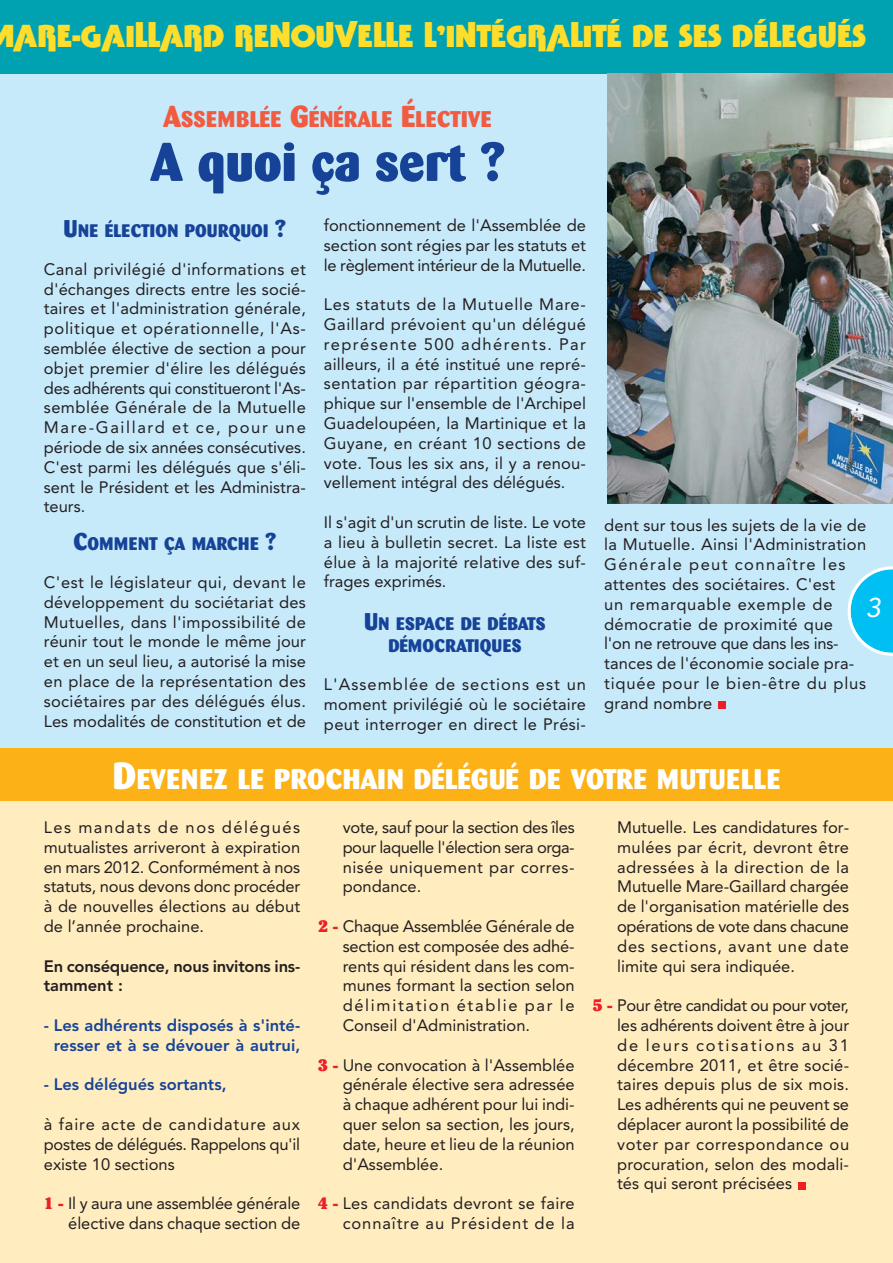
<style>
.page{position:relative;width:893px;height:1263px;background:#fff}
.page>*{position:absolute;margin:0;border:0;box-sizing:border-box;transform-origin:0 0}
.t1{font:800 54px "Barmeno";color:#164397}
.t2{font:800 28.2px "Barmeno";letter-spacing:.02em;color:#fff}
.t3{font:700 27px "Tabasco";color:#ffdd2b}
.t4{font:27px "Avenir";color:#fff}
.t5{font:800 22.5px "Barmeno";color:#f15b41}
.t6{font:800 18px/22.5px "Barmeno";letter-spacing:.02em;color:#164397;text-align:center}
.t7{font:16.5px/19.8px "Avenir";letter-spacing:.01em;color:#231f20;text-align:justify}
.t8{font:800 16.5px/19.8px "Avenir";color:#164397;text-align:right}
.t9{font:800 16.5px/19.8px "Avenir";letter-spacing:-.015em;color:#231f20}
.s1{font-size:30px}
.s2{font-size:24px}
.s3{font-size:37.5px}
.s4{font-family:"Cheltenham";font-weight:900;color:#ed1e25}
</style>
<div class="page">
<div style="left:0;top:0;width:892px;height:1263px;background:#c7eafb"></div>
<div style="left:0;top:748px;width:892px;height:515px;background:#ffedc0"></div>
<div style="left:718px;top:701px;width:8px;height:8px;background:#ed1e25"></div>
<svg style="left:847px;top:566px;width:45px;height:90px"></svg>
<div style="left:0;top:0;width:892px;height:73px;background:#00a2b1"></div>
<div style="left:0;top:748px;width:892px;height:53px;background:#fcb116"></div>
<div style="left:798px;top:1182px;width:7px;height:7px;background:#ed1e25"></div>
<img style="left:607px;top:74px;width:285px;height:429px">
<h3 class="t3" style="left:14px;top:21px;width:853px">ARE-GAILLARD RENOUVELLE L’INTÉGRALITÉ DE SES DÉLEGUÉS</h3>
<h3 class="t5" style="left:163px;top:109px;width:330px"><span class="s1">A</span>SSEMBLÉE <span class="s1">G</span>ÉNÉRALE <span class="s1">É</span>LECTIVE</h3>
<h1 class="t1" style="left:150px;top:140px;width:356px">A quoi ça sert ?</h1>
<p class="t6" style="left:64px;top:221px;width:224px"><span class="s2">U</span>NE ÉLECTION POURQUOI <span class="s2">?</span></p>
<p class="t7" style="left:44px;top:260px;width:263px">Canal privilégié d'informations et d'échanges directs entre les socié&shy;taires et l'administration générale, politique et opérationnelle, l'As&shy;semblée élective de section a pour objet premier d'élire les délégués des adhérents qui constitueront l'As&shy;semblée Générale de la Mutuelle Mare-Gaillard et ce, pour une période de six années consécutives.<br>C'est parmi les délégués que s'éli&shy;sent le Président et les Administra&shy;teurs.</p>
<p class="t6" style="left:73px;top:534px;width:204px"><span class="s2">C</span>OMMENT ÇA MARCHE <span class="s2">?</span></p>
<p class="t7" style="left:44px;top:574px;width:263px">C'est le législateur qui, devant le développement du sociétariat des Mutuelles, dans l'impossibilité de réunir tout le monde le même jour et en un seul lieu, a autorisé la mise en place de la représentation des sociétaires par des délégués élus.<br>Les modalités de constitution et de</p>
<p class="t7" style="left:324px;top:217px;width:263px">fonctionnement de l'Assemblée de section sont régies par les statuts et le règlement intérieur de la Mutuelle.</p>
<p class="t7" style="left:324px;top:296px;width:263px">Les statuts de la Mutuelle Mare-Gaillard prévoient qu'un délégué représente 500 adhérents. Par ailleurs, il a été institué une repré&shy;sentation par répartition géogra&shy;phique sur l'ensemble de l'Archipel Guadeloupéen, la Martinique et la Guyane, en créant 10 sections de vote. Tous les six ans, il y a renou&shy;vellement intégral des délégués.</p>
<p class="t7" style="left:324px;top:514px;width:263px">Il s'agit d'un scrutin de liste. Le vote a lieu à bulletin secret. La liste est élue à la majorité relative des suf&shy;frages exprimés.</p>
<p class="t6" style="left:364px;top:614px;width:183px"><span class="s2">U</span>N ESPACE DE DÉBATS<br>DÉMOCRATIQUES</p>
<p class="t7" style="left:324px;top:676px;width:263px">L'Assemblée de sections est un moment privilégié où le sociétaire peut interroger en direct le Prési-</p>
<p class="t7" style="left:604px;top:516px;width:263px;text-align:left">dent sur tous les sujets de la vie de la Mutuelle. Ainsi l'Administration<br>Générale peut connaître les attentes des sociétaires. C'est<br>un remarquable exemple de démocratie de proximité que<br>l'on ne retrouve que dans les ins&shy;tances de l'économie sociale pra&shy;tiquée pour le bien-être du plus grand nombre</p>
<h3 class="t4" style="left:865px;top:597px;width:20px">3</h3>
<h2 class="t2" style="left:113px;top:767px;width:669px"><span class="s3">D</span>EVENEZ LE PROCHAIN DÉLÉGUÉ DE VOTRE MUTUELLE</h2>
<p class="t7" style="left:44px;top:819px;width:258px">Les mandats de nos délégués mutualistes arriveront à expiration en mars 2012. Conformément à nos statuts, nous devons donc procéder à de nouvelles élections au début de l’année prochaine.</p>
<p class="t9" style="left:44px;top:957px;width:258px">En conséquence, nous invitons ins&shy;tamment :</p>
<p class="t8" style="left:44px;top:1017px;width:258px">- Les adhérents disposés à s'inté&shy;resser et à se dévouer à autrui,</p>
<p class="t8" style="left:44px;top:1076px;width:184px">- Les délégués sortants,</p>
<p class="t7" style="left:44px;top:1116px;width:258px">à faire acte de candidature aux postes de délégués. Rappelons qu'il existe 10 sections</p>
<p class="t7" style="left:44px;top:1195px;width:258px;text-align:right"><span class="s4">1 -</span> Il y aura une assemblée générale élective dans chaque section de</p>
<p class="t7" style="left:342px;top:819px;width:233px">vote, sauf pour la section des îles pour laquelle l'élection sera orga&shy;nisée uniquement par corres&shy;pondance.</p>
<p class="t7" style="left:342px;top:918px;width:233px;text-indent:-24px"><span class="s4">2 -</span> Chaque Assemblée Générale de section est composée des adhé&shy;rents qui résident dans les com&shy;munes formant la section selon délimitation établie par le Conseil d'Administration.</p>
<p class="t7" style="left:342px;top:1056px;width:233px;text-indent:-24px"><span class="s4">3 -</span> Une convocation à l'Assemblée générale élective sera adressée à chaque adhérent pour lui indi&shy;quer selon sa section, les jours, date, heure et lieu de la réunion d'Assemblée.</p>
<p class="t7" style="left:318px;top:1195px;width:258px;text-align:right"><span class="s4">4 -</span> Les candidats devront se faire connaître au Président de la</p>
<p class="t7" style="left:617px;top:819px;width:233px">Mutuelle. Les candidatures for&shy;mulées par écrit, devront être adressées à la direction de la Mutuelle Mare-Gaillard chargée de l'organisation matérielle des opérations de vote dans chacune des sections, avant une date limite qui sera indiquée.</p>
<p class="t7" style="left:617px;top:997px;width:233px;text-indent:-24px"><span class="s4">5 -</span> Pour être candidat ou pour voter, les adhérents doivent être à jour de leurs cotisations au 31 décembre 2011, et être socié&shy;taires depuis plus de six mois.<br>Les adhérents qui ne peuvent se déplacer auront la possibilité de voter par correspondance ou procuration, selon des modali&shy;tés qui seront précisées</p>
</div>
